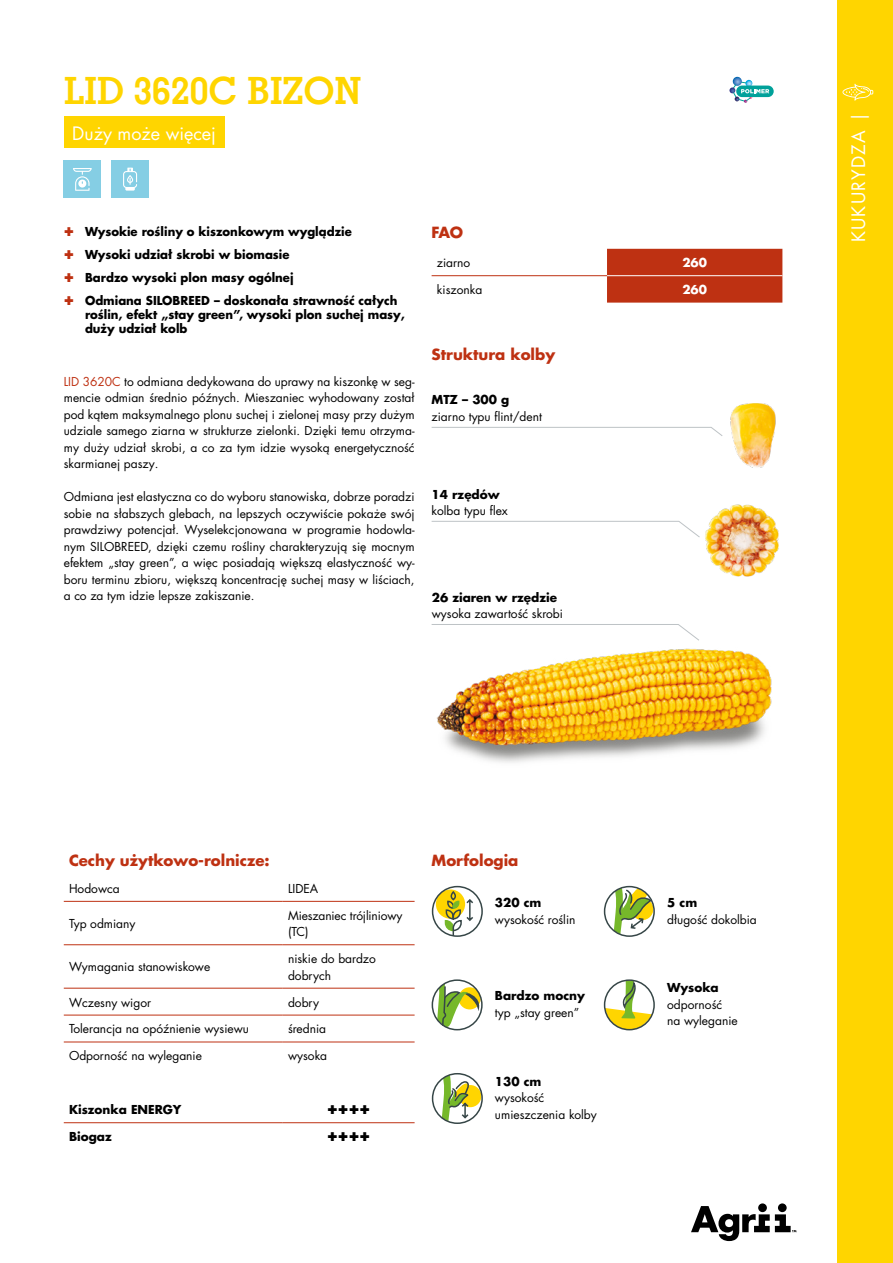
<style>
.page{position:relative;width:893px;height:1263px;background:#fff}
.page>*{position:absolute;margin:0;border:0;box-sizing:border-box;transform-origin:0 0}
.NAZWA_ODMIANY_rzepak_ozimy{font:700 37.5px "Memphis LT Pro";color:#ffd500}
.HASŁO_ODMIANY_zolte{font:18px "Futura LT Pro";color:#fff}
.HASŁO_ODMIANY_zolte-2{font:18px "Futura LT Pro";letter-spacing:.07em;color:#fff}
.WYRÓŻNIKI_CZERWONE{font:700 15px "Futura LT Pro";color:#be3112}
.OPIS_ODMIANY{font:12px/16.5px "Futura LT Pro";color:#000;text-align:justify}
.OPIS_ODMIANY-2{font:700 12px/14.4px "Futura LT Pro";color:#000}
.TABELA_czarna{font:12px/16.5px "Futura LT Pro";color:#000}
.TABELA_czarna-2{font:700 12px "Futura LT Pro";color:#000}
.TABELA_czarna-3{font:700 12px "Futura LT Pro";color:#fff}
.s1{color:#be3112}
</style>
<div class="page">
<div style="left:838px;top:0;width:55px;height:1263px;background:#ffd500"></div>
<div style="left:758px;top:1203px;width:9px;height:9px;background:#000;border-radius:50%"></div>
<svg style="left:778px;top:1203px;width:9px;height:9px"></svg>
<svg style="left:691px;top:1206px;width:105px;height:35px"></svg>
<hr style="left:64px;top:901px;width:219px;height:1px;background:#be3112">
<hr style="left:283px;top:901px;width:132px;height:1px;background:#be3112">
<hr style="left:64px;top:944px;width:219px;height:1px;background:#be3112">
<hr style="left:283px;top:944px;width:132px;height:1px;background:#be3112">
<hr style="left:64px;top:988px;width:219px;height:1px;background:#be3112">
<hr style="left:283px;top:988px;width:132px;height:1px;background:#be3112">
<hr style="left:64px;top:1015px;width:219px;height:1px;background:#be3112">
<hr style="left:283px;top:1015px;width:132px;height:1px;background:#be3112">
<hr style="left:64px;top:1041px;width:219px;height:1px;background:#be3112">
<hr style="left:283px;top:1041px;width:132px;height:1px;background:#be3112">
<hr style="left:64px;top:1122px;width:219px;height:1px;background:#be3112">
<hr style="left:283px;top:1122px;width:132px;height:1px;background:#be3112">
<div style="left:607px;top:249px;width:175px;height:54px;background:#be3112"></div>
<hr style="left:432px;top:275px;width:175px;height:1px;background:#be3112">
<hr style="left:607px;top:275px;width:175px;height:1px;background:#fff">
<div style="left:736px;top:86px;width:38px;height:11px;background:#00a19a;border-radius:6px"></div>
<svg style="left:729px;top:77px;width:40px;height:26px"></svg>
<div style="left:112px;top:161px;width:37px;height:37px;background:#85cee4"></div>
<svg style="left:123px;top:168px;width:14px;height:23px"></svg>
<div style="left:64px;top:161px;width:37px;height:37px;background:#85cee4"></div>
<svg style="left:73px;top:168px;width:19px;height:23px"></svg>
<div style="left:64px;top:116px;width:160px;height:32px;background:#ffd500"></div>
<svg style="left:431px;top:427px;width:286px;height:5px"></svg>
<svg style="left:431px;top:521px;width:268px;height:16px"></svg>
<svg style="left:431px;top:624px;width:264px;height:13px"></svg>
<svg style="left:432px;top:886px;width:51px;height:51px"></svg>
<div style="left:432px;top:979px;width:51px;height:51px;border:2px solid #364647;border-radius:50%"></div>
<svg style="left:437px;top:983px;width:46px;height:47px"></svg>
<svg style="left:432px;top:1073px;width:51px;height:51px"></svg>
<svg style="left:614px;top:888px;width:38px;height:46px"></svg>
<div style="left:604px;top:886px;width:51px;height:51px;border:2px solid #364647;border-radius:50%"></div>
<svg style="left:604px;top:979px;width:51px;height:51px"></svg>
<img style="left:717px;top:403px;width:59px;height:65px">
<img style="left:699px;top:504px;width:80px;height:73px">
<img style="left:437px;top:637px;width:335px;height:126px">
<svg style="left:842px;top:84px;width:31px;height:17px"></svg>
<p class="NAZWA_ODMIANY_rzepak_ozimy" style="left:64px;top:67px;width:299px">LID 3620C BIZON</p>
<p class="HASŁO_ODMIANY_zolte" style="left:72px;top:121px;width:145px">Duży może więcej</p>
<p class="OPIS_ODMIANY-2" style="left:85px;top:224px;width:268px">Wysokie rośliny o kiszonkowym wyglądzie</p>
<p class="OPIS_ODMIANY-2" style="left:85px;top:247px;width:206px">Wysoki udział skrobi w biomasie</p>
<p class="OPIS_ODMIANY-2" style="left:85px;top:270px;width:210px">Bardzo wysoki plon masy ogólnej</p>
<p class="OPIS_ODMIANY-2" style="left:85px;top:292px;width:321px">Odmiana SILOBREED – doskonała strawność całych roślin, efekt „stay green”, wysoki plon suchej masy, duży udział kolb</p>
<p class="OPIS_ODMIANY" style="left:64px;top:373px;width:352px"><span class="s1">LID 3620C</span> to odmiana dedykowana do uprawy na kiszonkę w seg&shy;mencie odmian średnio późnych. Mieszaniec wyhodowany został pod kątem maksymalnego plonu suchej i zielonej masy przy dużym udziale samego ziarna w strukturze zielonki. Dzięki temu otrzyma&shy;my duży udział skrobi, a co za tym idzie wysoką energetyczność skarmianej paszy.</p>
<p class="OPIS_ODMIANY" style="left:64px;top:488px;width:352px">Odmiana jest elastyczna co do wyboru stanowiska, dobrze poradzi sobie na słabszych glebach, na lepszych oczywiście pokaże swój prawdziwy potencjał. Wyselekcjonowana w programie hodowla&shy;nym SILOBREED, dzięki czemu rośliny charakteryzują się mocnym efektem „stay green”, a więc posiadają większą elastyczność wy&shy;boru terminu zbioru, większą koncentrację suchej masy w liściach, a co za tym idzie lepsze zakiszanie.</p>
<p class="WYRÓŻNIKI_CZERWONE" style="left:432px;top:221px;width:33px">FAO</p>
<p class="TABELA_czarna" style="left:437px;top:254px;width:35px">ziarno</p>
<p class="TABELA_czarna-3" style="left:682px;top:253px;width:26px">260</p>
<p class="TABELA_czarna" style="left:437px;top:281px;width:47px">kiszonka</p>
<p class="TABELA_czarna-3" style="left:682px;top:280px;width:26px">260</p>
<p class="WYRÓŻNIKI_CZERWONE" style="left:432px;top:343px;width:125px">Struktura kolby</p>
<p class="OPIS_ODMIANY-2" style="left:432px;top:392px;width:79px">MTZ – 300 g</p>
<p class="OPIS_ODMIANY" style="left:432px;top:408px;width:112px">ziarno typu flint/dent</p>
<p class="OPIS_ODMIANY-2" style="left:432px;top:487px;width:70px">14 rzędów</p>
<p class="OPIS_ODMIANY" style="left:432px;top:502px;width:78px">kolba typu flex</p>
<p class="OPIS_ODMIANY-2" style="left:432px;top:590px;width:127px">26 ziaren w rzędzie</p>
<p class="OPIS_ODMIANY" style="left:432px;top:605px;width:133px">wysoka zawartość skrobi</p>
<p class="WYRÓŻNIKI_CZERWONE" style="left:69px;top:848px;width:202px">Cechy użytkowo-rolnicze:</p>
<p class="TABELA_czarna" style="left:69px;top:880px;width:52px">Hodowca</p>
<p class="TABELA_czarna" style="left:288px;top:880px;width:32px">LIDEA</p>
<p class="TABELA_czarna" style="left:69px;top:915px;width:68px">Typ odmiany</p>
<p class="TABELA_czarna" style="left:288px;top:907px;width:116px">Mieszaniec trójliniowy (TC)</p>
<p class="TABELA_czarna" style="left:69px;top:958px;width:143px">Wymagania stanowiskowe</p>
<p class="TABELA_czarna" style="left:288px;top:950px;width:89px">niskie do bardzo dobrych</p>
<p class="TABELA_czarna" style="left:69px;top:994px;width:84px">Wczesny wigor</p>
<p class="TABELA_czarna" style="left:288px;top:994px;width:33px">dobry</p>
<p class="TABELA_czarna" style="left:69px;top:1021px;width:181px">Tolerancja na opóźnienie wysiewu</p>
<p class="TABELA_czarna" style="left:288px;top:1021px;width:40px">średnia</p>
<p class="TABELA_czarna" style="left:69px;top:1047px;width:134px">Odporność na wyleganie</p>
<p class="TABELA_czarna" style="left:288px;top:1047px;width:41px">wysoka</p>
<p class="TABELA_czarna-2" style="left:69px;top:1100px;width:114px">Kiszonka ENERGY</p>
<p class="TABELA_czarna-2" style="left:69px;top:1127px;width:44px">Biogaz</p>
<p class="WYRÓŻNIKI_CZERWONE" style="left:432px;top:849px;width:88px">Morfologia</p>
<p class="OPIS_ODMIANY-2" style="left:495px;top:895px;width:48px">320 cm</p>
<p class="OPIS_ODMIANY" style="left:495px;top:911px;width:82px">wysokość roślin</p>
<p class="OPIS_ODMIANY-2" style="left:495px;top:988px;width:92px">Bardzo mocny</p>
<p class="OPIS_ODMIANY" style="left:495px;top:1004px;width:86px">typ „stay green”</p>
<p class="OPIS_ODMIANY-2" style="left:495px;top:1073px;width:48px">130 cm</p>
<p class="OPIS_ODMIANY" style="left:495px;top:1089px;width:51px">wysokość</p>
<p class="OPIS_ODMIANY" style="left:495px;top:1106px;width:103px">umieszczenia kolby</p>
<p class="OPIS_ODMIANY-2" style="left:667px;top:895px;width:32px">5 cm</p>
<p class="OPIS_ODMIANY" style="left:667px;top:911px;width:91px">długość dokolbia</p>
<p class="OPIS_ODMIANY-2" style="left:667px;top:980px;width:53px">Wysoka</p>
<p class="OPIS_ODMIANY" style="left:667px;top:996px;width:57px">odporność</p>
<p class="OPIS_ODMIANY" style="left:667px;top:1013px;width:72px">na wyleganie</p>
<h2 class="HASŁO_ODMIANY_zolte-2" style="left:846px;top:242px;width:132px;rotate:-90deg">KUKURYDZA |</h2>
</div>
